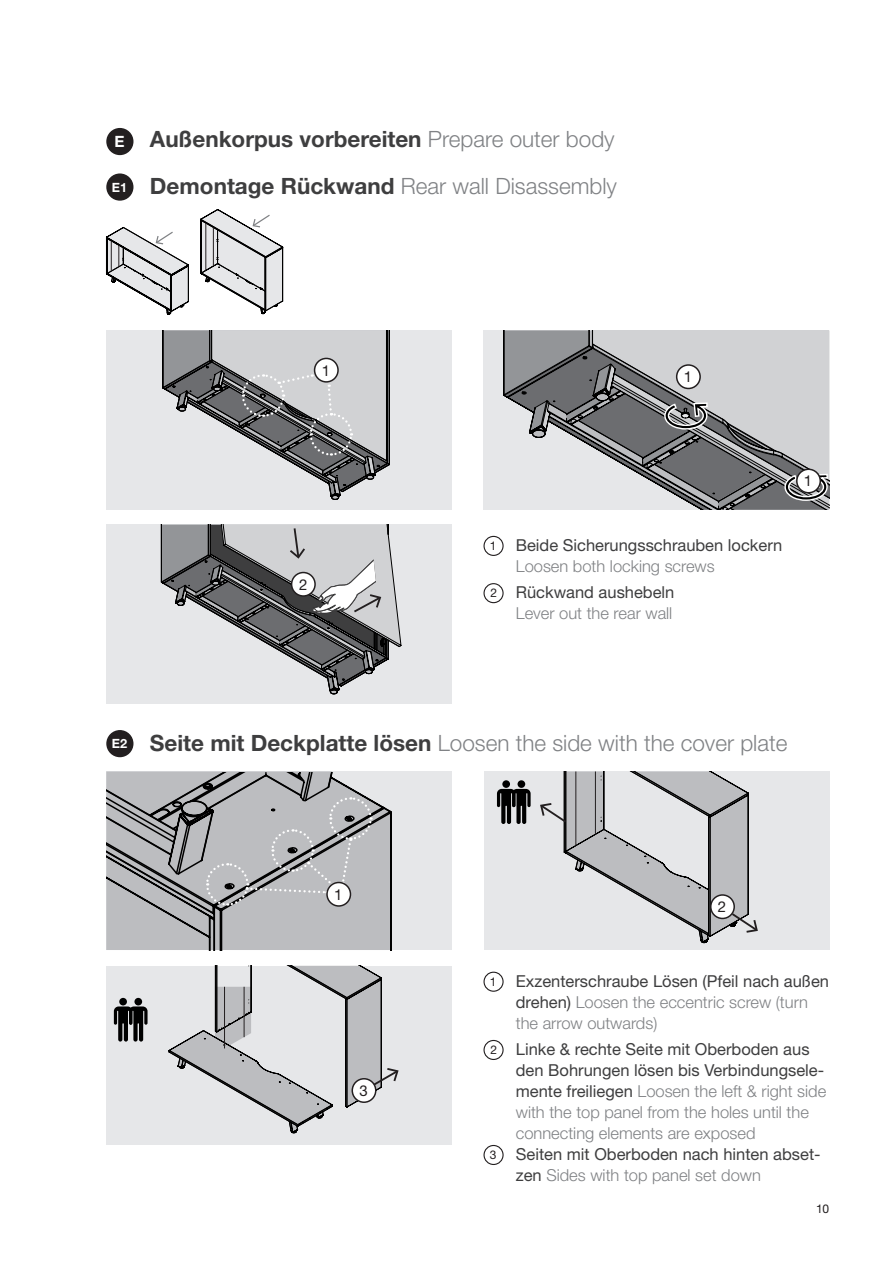
<style>
.page{position:relative;width:893px;height:1263px;background:#fff}
.page>*{position:absolute;margin:0;border:0;box-sizing:border-box;transform-origin:0 0}
._0_-_Beschreibungen{font:300 22.5px "Helvetica Neue LT Pro";color:#808285}
._0_-_Beschreibungen-2{font:700 22.5px "Helvetica Neue LT Pro";color:#3e3e3f}
._0_-_Beschreibungen-3{font:300 16.5px/21px "Helvetica Neue LT Pro";color:#808285}
._0_-_Beschreibungen-4{font:16.5px/21px "Helvetica Neue LT Pro";color:#3e3e3f}
.t1{font:700 15.6px "Helvetica Neue LT Std";color:#fff}
.t2{font:15px "Helvetica Neue LT Pro";color:#231f20}
.t3{font:700 12.75px "Helvetica Neue LT Std";color:#fff}
.t4{font:12px "Helvetica Neue LT Std";color:#231f20}
.t5{font:12px "Helvetica Neue LT Pro";color:#231f20}
.s1{font-weight:300;color:#808285}
.s2{font-weight:700;color:#3e3e3f}
.s3{font-weight:400;color:#3e3e3f}
</style>
<div class="page">
<div style="left:107px;top:129px;width:26px;height:25px;background:#231f20;border-radius:50%"></div>
<div style="left:106px;top:128px;width:27px;height:27px;border:2px solid #231f20;border-radius:50%"></div>
<div style="left:106px;top:330px;width:346px;height:180px;background:#e6e7e9"></div>
<svg style="left:162px;top:330px;width:228px;height:170px"></svg>
<div style="left:106px;top:525px;width:346px;height:179px;background:#e6e7e9"></div>
<svg style="left:160px;top:525px;width:242px;height:170px"></svg>
<div style="left:483px;top:330px;width:346px;height:180px;background:#e6e7e9"></div>
<svg style="left:504px;top:330px;width:325px;height:180px"></svg>
<div style="left:483px;top:536px;width:21px;height:20px;border:1px solid #231f20;border-radius:50%"></div>
<div style="left:483px;top:583px;width:21px;height:20px;border:1px solid #231f20;border-radius:50%"></div>
<div style="left:483px;top:972px;width:21px;height:20px;border:1px solid #231f20;border-radius:50%"></div>
<div style="left:483px;top:1040px;width:21px;height:20px;border:1px solid #231f20;border-radius:50%"></div>
<div style="left:483px;top:1145px;width:21px;height:20px;border:1px solid #231f20;border-radius:50%"></div>
<div style="left:315px;top:358px;width:23px;height:24px;background:#fff;border-radius:50%"></div>
<div style="left:314px;top:358px;width:25px;height:25px;border:2px solid #231f20;border-radius:50%"></div>
<div style="left:677px;top:365px;width:23px;height:23px;background:#fff;border-radius:50%"></div>
<div style="left:676px;top:364px;width:25px;height:25px;border:2px solid #231f20;border-radius:50%"></div>
<div style="left:797px;top:469px;width:23px;height:24px;background:#fff;border-radius:50%"></div>
<div style="left:796px;top:468px;width:25px;height:25px;border:2px solid #231f20;border-radius:50%"></div>
<div style="left:292px;top:572px;width:23px;height:24px;background:#fff;border-radius:50%"></div>
<div style="left:291px;top:572px;width:25px;height:25px;border:2px solid #231f20;border-radius:50%"></div>
<div style="left:107px;top:174px;width:26px;height:26px;background:#231f20;border-radius:50%"></div>
<div style="left:106px;top:173px;width:27px;height:28px;border:2px solid #231f20;border-radius:50%"></div>
<div style="left:107px;top:731px;width:26px;height:25px;background:#231f20;border-radius:50%"></div>
<div style="left:106px;top:730px;width:27px;height:27px;border:2px solid #231f20;border-radius:50%"></div>
<div style="left:107px;top:771px;width:345px;height:179px;background:#e6e7e9"></div>
<div style="left:484px;top:771px;width:345px;height:179px;background:#e6e7e9"></div>
<div style="left:106px;top:966px;width:346px;height:178px;background:#e6e7e9"></div>
<svg style="left:106px;top:772px;width:286px;height:178px"></svg>
<svg style="left:168px;top:966px;width:231px;height:168px"></svg>
<svg style="left:540px;top:771px;width:218px;height:173px"></svg>
<div style="left:711px;top:895px;width:23px;height:23px;background:#fff;border-radius:50%"></div>
<div style="left:710px;top:894px;width:25px;height:25px;border:2px solid #231f20;border-radius:50%"></div>
<div style="left:352px;top:1079px;width:24px;height:23px;background:#fff;border-radius:50%"></div>
<div style="left:352px;top:1078px;width:24px;height:25px;border:2px solid #231f20;border-radius:50%"></div>
<div style="left:502px;top:780px;width:8px;height:8px;background:#000;border-radius:50%"></div>
<div style="left:517px;top:780px;width:8px;height:8px;background:#000;border-radius:50%"></div>
<svg style="left:497px;top:789px;width:34px;height:35px"></svg>
<div style="left:119px;top:998px;width:8px;height:7px;background:#000;border-radius:50%"></div>
<div style="left:134px;top:998px;width:8px;height:7px;background:#000;border-radius:50%"></div>
<svg style="left:114px;top:1006px;width:34px;height:35px"></svg>
<svg style="left:106px;top:227px;width:83px;height:88px"></svg>
<svg style="left:200px;top:209px;width:83px;height:105px"></svg>
<hr style="left:206px;top:223px;width:1px;height:47px;background:#231f20">
<hr style="left:213px;top:227px;width:1px;height:39px;background:#231f20">
<svg style="left:205px;top:796px;width:168px;height:111px"></svg>
<div style="left:327px;top:882px;width:23px;height:24px;background:#fff;border-radius:50%"></div>
<div style="left:326px;top:882px;width:25px;height:25px;border:2px solid #231f20;border-radius:50%"></div>
<hr style="left:575px;top:771px;width:1px;height:74px;background:#231f20">
<hr style="left:595px;top:771px;width:1px;height:63px;background:#231f20">
<hr style="left:224px;top:987px;width:1px;height:61px;background:#231f20">
<hr style="left:244px;top:987px;width:1px;height:50px;background:#231f20">
<p class="t1" style="left:115px;top:132px;width:12px">E</p>
<p class="_0_-_Beschreibungen-2" style="left:150px;top:125px;width:466px">Außenkorpus vorbereiten <span class="s1">Prepare outer body</span></p>
<p class="t3" style="left:112px;top:179px;width:17px">E1</p>
<p class="_0_-_Beschreibungen" style="left:150px;top:172px;width:469px"><span class="s2">Demontage Rückwand</span> Rear wall Disassembly</p>
<p class="t2" style="left:322px;top:361px;width:10px">1</p>
<p class="t2" style="left:299px;top:575px;width:10px">2</p>
<p class="t2" style="left:684px;top:367px;width:10px">1</p>
<p class="t4" style="left:490px;top:539px;width:8px">1</p>
<p class="_0_-_Beschreibungen-4" style="left:516px;top:534px;width:268px">Beide Sicherungsschrauben lockern</p>
<p class="_0_-_Beschreibungen-3" style="left:516px;top:555px;width:200px">Loosen both locking screws</p>
<p class="t4" style="left:491px;top:586px;width:8px">2</p>
<p class="_0_-_Beschreibungen-3" style="left:516px;top:581px;width:160px"><span class="s3">Rückwand aushebeln<br></span>Lever out the rear wall</p>
<p class="t2" style="left:804px;top:472px;width:10px">1</p>
<p class="t3" style="left:112px;top:736px;width:17px">E2</p>
<p class="_0_-_Beschreibungen" style="left:150px;top:729px;width:639px"><span class="s2">Seite mit Deckplatte lösen</span> Loosen the side with the cover plate</p>
<p class="t2" style="left:334px;top:885px;width:10px">1</p>
<p class="t2" style="left:718px;top:897px;width:10px">2</p>
<p class="t2" style="left:359px;top:1081px;width:10px">3</p>
<p class="t4" style="left:490px;top:974px;width:8px">1</p>
<p class="_0_-_Beschreibungen-3" style="left:516px;top:970px;width:315px"><span class="s3">Exzenterschraube Lösen (Pfeil nach außen drehen)</span> Loosen the eccentric screw (turn the arrow outwards)</p>
<p class="t4" style="left:491px;top:1043px;width:8px">2</p>
<p class="_0_-_Beschreibungen-3" style="left:516px;top:1038px;width:312px"><span class="s3">Linke &amp; rechte Seite mit Oberboden aus den Bohrungen lösen bis Verbindungsele&shy;mente freiliegen</span> Loosen the left &amp; right side with the top panel from the holes until the connecting elements are exposed</p>
<p class="t4" style="left:490px;top:1148px;width:8px">3</p>
<p class="_0_-_Beschreibungen-4" style="left:516px;top:1143px;width:306px">Seiten mit Oberboden nach hinten abset&shy;zen <span class="s1">Sides with top panel set down</span></p>
<p class="t5" style="left:816px;top:1201px;width:14px">10</p>
</div>
